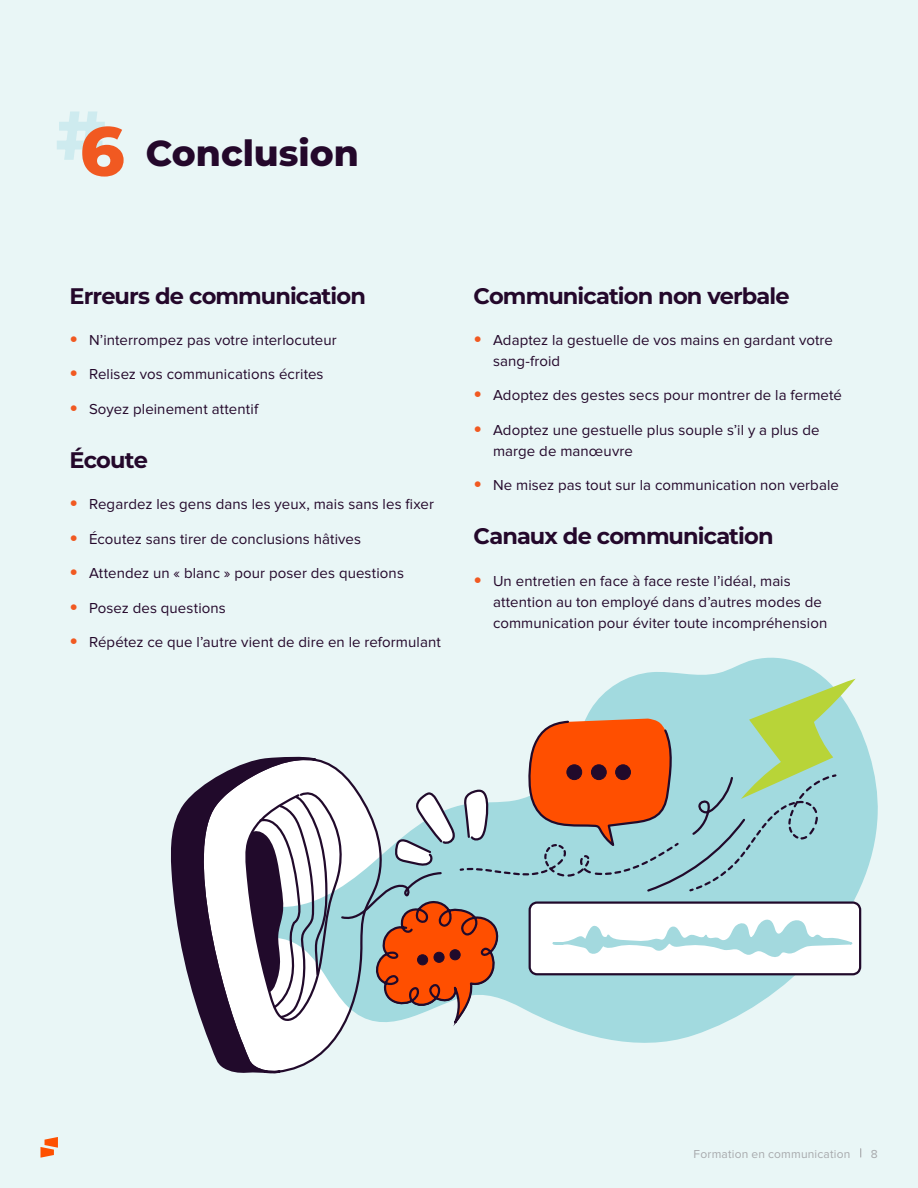
<style>
.page{position:relative;width:918px;height:1188px;background:#e9f6f6}
.page>*{position:absolute;margin:0;border:0;box-sizing:border-box;transform-origin:0 0}
.t1{font:800 69px "Montserrat";color:#ceebef}
.t2{font:800 69px "Montserrat";color:#f15921}
.t3{font:800 36px "Montserrat";color:#24082b}
.t4{font:700 22.5px "Montserrat";letter-spacing:-.04em;color:#24082b}
.t5{font:15px/21px "Proxima Nova";letter-spacing:.005em;color:#24082b}
.Body{font:12px "Proxima Nova";letter-spacing:.015em;color:#a7a9ac}
.s1{font-weight:700;font-size:24px;color:#f15921}
</style>
<div class="page">
<svg style="left:40px;top:1137px;width:18px;height:21px"></svg>
<svg style="left:607px;top:657px;width:271px;height:386px"></svg>
<svg style="left:171px;top:763px;width:165px;height:311px"></svg>
<svg style="left:246px;top:679px;width:618px;height:360px"></svg>
<div style="left:616px;top:765px;width:14px;height:15px;background:#210a2b;border-radius:50%"></div>
<div style="left:615px;top:765px;width:16px;height:15px;border:1px solid #210a2b;border-radius:50%"></div>
<div style="left:591px;top:765px;width:15px;height:15px;background:#210a2b;border-radius:50%"></div>
<div style="left:591px;top:765px;width:15px;height:15px;border:1px solid #210a2b;border-radius:50%"></div>
<div style="left:567px;top:765px;width:15px;height:15px;background:#210a2b;border-radius:50%"></div>
<div style="left:567px;top:765px;width:15px;height:15px;border:1px solid #210a2b;border-radius:50%"></div>
<div style="left:450px;top:950px;width:10px;height:10px;background:#210a2b;border-radius:50%"></div>
<div style="left:450px;top:950px;width:10px;height:10px;border:1px solid #210a2b;border-radius:50%"></div>
<div style="left:434px;top:952px;width:10px;height:10px;background:#210a2b;border-radius:50%"></div>
<div style="left:434px;top:952px;width:10px;height:10px;border:1px solid #210a2b;border-radius:50%"></div>
<div style="left:418px;top:955px;width:10px;height:10px;background:#210a2b;border-radius:50%"></div>
<div style="left:417px;top:955px;width:11px;height:10px;border:1px solid #210a2b;border-radius:50%"></div>
<h1 class="t1" style="left:56px;top:89px;width:52px">#</h1>
<h1 class="t2" style="left:80px;top:105px;width:46px">6</h1>
<h4 class="t3" style="left:146px;top:129px;width:215px">Conclusion</h4>
<h2 class="t4" style="left:70px;top:281px;width:298px">Erreurs de communication</h2>
<p class="t5" style="left:70px;top:330px;width:269px"><span class="s1">•</span> N’interrompez pas votre interlocuteur</p>
<p class="t5" style="left:70px;top:364px;width:256px"><span class="s1">•</span> Relisez vos communications écrites</p>
<p class="t5" style="left:70px;top:399px;width:190px"><span class="s1">•</span> Soyez pleinement attentif</p>
<h2 class="t4" style="left:70px;top:445px;width:80px">Écoute</h2>
<p class="t5" style="left:70px;top:494px;width:366px"><span class="s1">•</span> Regardez les gens dans les yeux, mais sans les fixer</p>
<p class="t5" style="left:70px;top:528px;width:293px"><span class="s1">•</span> Écoutez sans tirer de conclusions hâtives</p>
<p class="t5" style="left:70px;top:563px;width:336px"><span class="s1">•</span> Attendez un « blanc » pour poser des questions</p>
<p class="t5" style="left:70px;top:597px;width:158px"><span class="s1">•</span> Posez des questions</p>
<p class="t5" style="left:70px;top:632px;width:373px"><span class="s1">•</span> Répétez ce que l’autre vient de dire en le reformulant</p>
<h2 class="t4" style="left:474px;top:281px;width:318px">Communication non verbale</h2>
<p class="t5" style="left:493px;top:330px;width:341px;text-indent:-20px"><span class="s1">•</span> Adaptez la gestuelle de vos mains en gardant votre sang-froid</p>
<p class="t5" style="left:474px;top:385px;width:370px"><span class="s1">•</span> Adoptez des gestes secs pour montrer de la fermeté</p>
<p class="t5" style="left:493px;top:420px;width:328px;text-indent:-20px"><span class="s1">•</span> Adoptez une gestuelle plus souple s’il y a plus de marge de manœuvre</p>
<p class="t5" style="left:474px;top:475px;width:367px"><span class="s1">•</span> Ne misez pas tout sur la communication non verbale</p>
<h2 class="t4" style="left:474px;top:521px;width:302px">Canaux de communication</h2>
<p class="t5" style="left:493px;top:570px;width:336px;text-indent:-20px"><span class="s1">•</span> Un entretien en face à face reste l’idéal, mais attention au ton employé dans d’autres modes de communication pour éviter toute incompréhension</p>
<p class="Body" style="left:694px;top:1147px;width:158px">Formation en communication</p>
<p class="Body" style="left:871px;top:1147px;width:8px">8</p>
</div>
